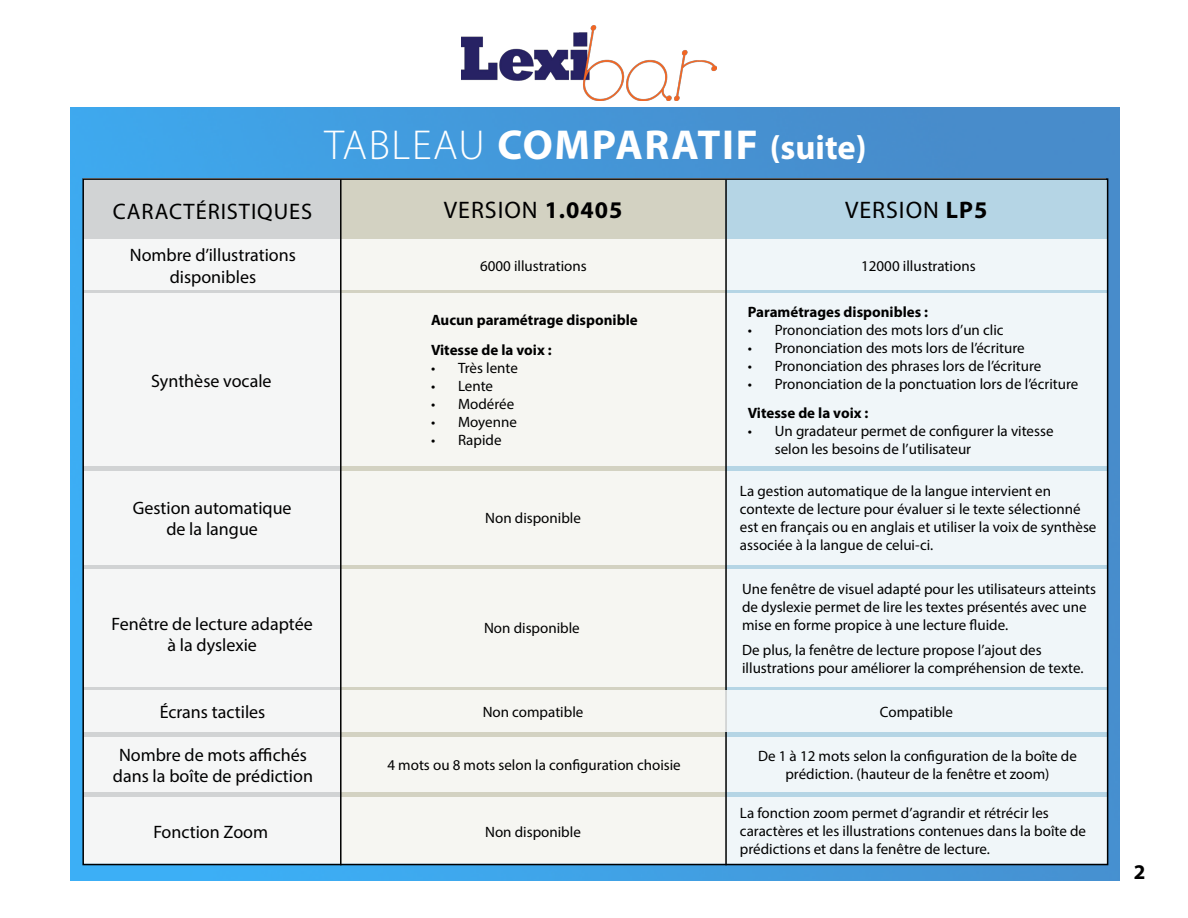
<style>
.page{position:relative;width:1188px;height:918px;background:#fff}
.page>*{position:absolute;margin:0;border:0;box-sizing:border-box;transform-origin:0 0}
.t1{font:700 42px "Myriad Pro";letter-spacing:.04em;color:#fff}
.t2{font:24px "Myriad Pro";letter-spacing:.04em;color:#000}
.t3{font:22.5px "Myriad Pro";letter-spacing:.04em;color:#000}
.t4{font:700 21px "Myriad Pro";color:#000}
.t5{font:18px/21.6px "Myriad Pro";color:#000;text-align:center}
.t6{font:15px/18px "Myriad Pro";color:#000}
.t7{font:700 15px/30px "Myriad Pro";color:#000}
.s1{font-weight:300}
.s2{font-size:34.5px}
.s3{font-weight:700}
</style>
<div class="page">
<img style="left:70px;top:108px;width:1050px;height:772px">
<div style="left:83px;top:179px;width:257px;height:684px;background:#d1d3d4"></div>
<div style="left:341px;top:179px;width:384px;height:684px;background:#d3d2c2"></div>
<div style="left:725px;top:179px;width:382px;height:684px;background:#b5d5e5"></div>
<div style="left:85px;top:239px;width:1022px;height:51px;background:#f5f6f6"></div>
<div style="left:84px;top:293px;width:1023px;height:173px;background:#f5f6f6"></div>
<div style="left:85px;top:471px;width:1022px;height:94px;background:#f5f6f6"></div>
<img style="left:462px;top:26px;width:255px;height:74px">
<div style="left:84px;top:569px;width:1023px;height:118px;background:#f5f6f6"></div>
<div style="left:84px;top:737px;width:1023px;height:55px;background:#f5f6f6"></div>
<div style="left:84px;top:797px;width:1023px;height:68px;background:#f5f6f6"></div>
<hr style="left:725px;top:180px;width:2px;height:685px;background:#000">
<div style="left:84px;top:691px;width:1023px;height:41px;background:#f5f6f6"></div>
<hr style="left:340px;top:179px;width:2px;height:686px;background:#000">
<h1 class="t1" style="left:324px;top:117px;width:544px"><span class="s1">TABLEAU</span> COMPARATIF <span class="s2">(suite)</span></h1>
<h3 class="t3" style="left:113px;top:197px;width:201px">CARACTÉRISTIQUES</h3>
<h2 class="t2" style="left:444px;top:195px;width:180px">VERSION <span class="s3">1.0405</span></h2>
<h2 class="t2" style="left:845px;top:195px;width:144px">VERSION <span class="s3">LP5</span></h2>
<p class="t5" style="left:130px;top:244px;width:168px">Nombre d’illustrations disponibles</p>
<p class="t6" style="left:480px;top:256px;width:108px">6000 illustrations</p>
<p class="t6" style="left:861px;top:256px;width:116px">12000 illustrations</p>
<p class="t7" style="left:748px;top:297px;width:182px">Paramétrages disponibles :</p>
<p class="t6" style="left:748px;top:321px;width:257px">• Prononciation des mots lors d’un clic</p>
<p class="t6" style="left:748px;top:339px;width:278px">• Prononciation des mots lors de l’écriture</p>
<p class="t6" style="left:748px;top:357px;width:295px">• Prononciation des phrases lors de l’écriture</p>
<p class="t6" style="left:748px;top:375px;width:332px">• Prononciation de la ponctuation lors de l’écriture</p>
<p class="t7" style="left:748px;top:397px;width:122px">Vitesse de la voix :</p>
<p class="t6" style="left:775px;top:421px;width:280px;text-indent:-27px">• Un gradateur permet de configurer la vitesse selon les besoins de l’utilisateur</p>
<p class="t7" style="left:431px;top:305px;width:208px">Aucun paramétrage disponible<br>Vitesse de la voix :</p>
<p class="t6" style="left:431px;top:359px;width:88px">• Très lente</p>
<p class="t6" style="left:431px;top:377px;width:64px">• Lente</p>
<p class="t6" style="left:431px;top:395px;width:85px">• Modérée</p>
<p class="t6" style="left:431px;top:413px;width:87px">• Moyenne</p>
<p class="t6" style="left:431px;top:431px;width:72px">• Rapide</p>
<p class="t5" style="left:151px;top:369px;width:122px">Synthèse vocale</p>
<p class="t5" style="left:133px;top:496px;width:160px">Gestion automatique de la langue</p>
<p class="t6" style="left:485px;top:509px;width:97px">Non disponible</p>
<p class="t5" style="left:112px;top:613px;width:203px">Fenêtre de lecture adaptée à la dyslexie</p>
<p class="t6" style="left:484px;top:619px;width:97px">Non disponible</p>
<p class="t6" style="left:740px;top:482px;width:358px">La gestion automatique de la langue intervient en contexte de lecture pour évaluer si le texte sélectionné est en français ou en anglais et utiliser la voix de synthèse associée à la langue de celui-ci.</p>
<p class="t6" style="left:742px;top:579px;width:356px">Une fenêtre de visuel adapté pour les utilisateurs atteints de dyslexie permet de lire les textes présentés avec une mise en forme propice à une lecture fluide.</p>
<p class="t6" style="left:742px;top:641px;width:343px">De plus, la fenêtre de lecture propose l’ajout des illustrations pour améliorer la compréhension de texte.</p>
<p class="t5" style="left:160px;top:701px;width:107px">Écrans tactiles</p>
<p class="t6" style="left:483px;top:703px;width:102px">Non compatible</p>
<p class="t6" style="left:880px;top:703px;width:75px">Compatible</p>
<p class="t5" style="left:113px;top:743px;width:202px">Nombre de mots affichés dans la boîte de prédiction</p>
<p class="t6" style="left:387px;top:756px;width:295px">4 mots ou 8 mots selon la configuration choisie</p>
<p class="t6" style="left:758px;top:747px;width:320px;text-align:center">De 1 à 12 mots selon la configuration de la boîte de prédiction. (hauteur de la fenêtre et zoom)</p>
<p class="t5" style="left:153px;top:821px;width:116px">Fonction Zoom</p>
<p class="t6" style="left:485px;top:823px;width:97px">Non disponible</p>
<p class="t6" style="left:740px;top:804px;width:348px">La fonction zoom permet d’agrandir et rétrécir les caractères et les illustrations contenues dans la boîte de prédictions et dans la fenêtre de lecture.</p>
<h3 class="t4" style="left:1134px;top:858px;width:13px">2</h3>
</div>
